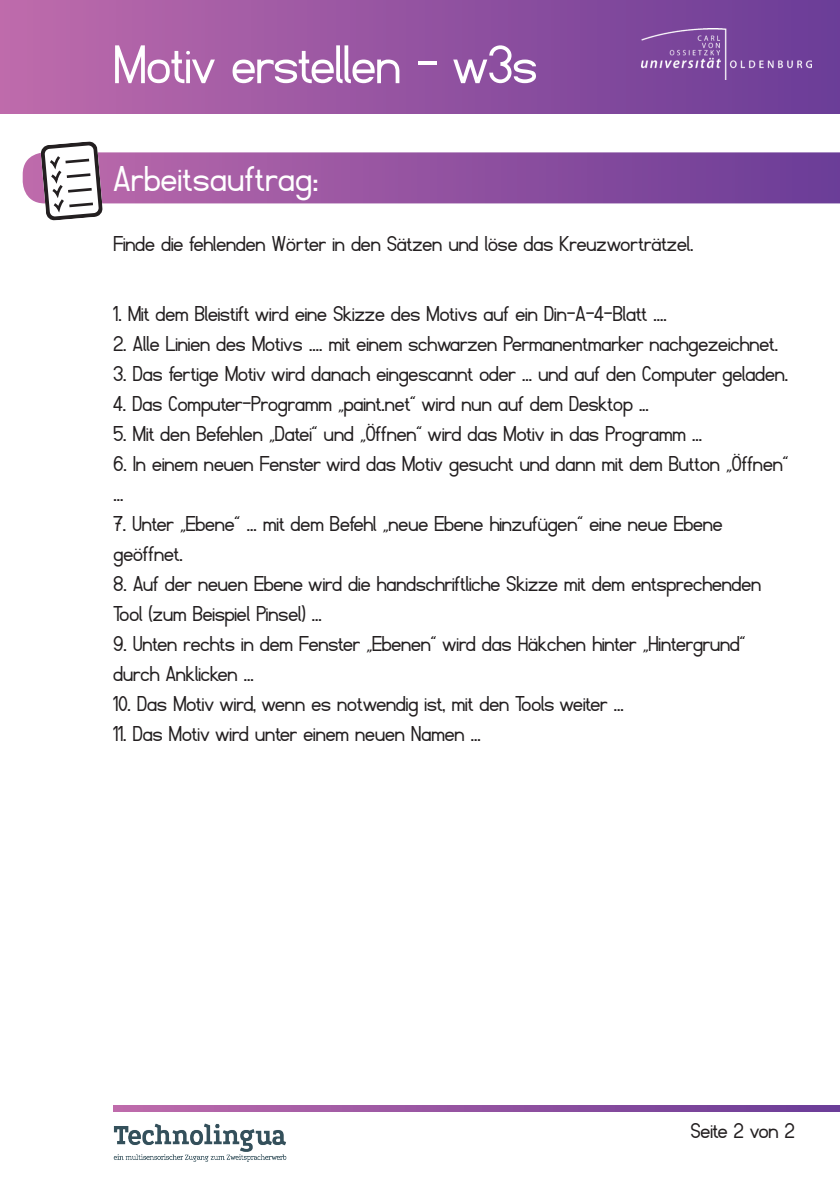
<style>
.page{position:relative;width:840px;height:1191px;background:#fff}
.page>*{position:absolute;margin:0;border:0;box-sizing:border-box;transform-origin:0 0}
.t1{font:60px "Fibel Nord";color:#fff}
.t2{font:40px "Fibel Nord";letter-spacing:.02em;color:#fff}
.t3{font:24px/30px "Fibel Nord";color:#231f20}
</style>
<div class="page">
<svg style="left:113px;top:1106px;width:726px;height:5px"></svg>
<div style="left:0;top:0;width:839px;height:113px;background:linear-gradient(to right,#be6bab,#6a3c97)"></div>
<svg style="left:23px;top:152px;width:816px;height:51px"></svg>
<svg style="left:40px;top:141px;width:63px;height:80px"></svg>
<img style="left:113px;top:1123px;width:173px;height:39px">
<img style="left:641px;top:29px;width:170px;height:50px">
<h1 class="t1" style="left:113px;top:34px;width:425px">Motiv erstellen - w3s</h1>
<h2 class="t2" style="left:113px;top:158px;width:206px">Arbeitsauftrag:</h2>
<p class="t3" style="left:113px;top:229px;width:581px">Finde die fehlenden Wörter in den Sätzen und löse das Kreuzworträtzel.</p>
<p class="t3" style="left:113px;top:299px;width:554px">1. Mit dem Bleistift wird eine Skizze des Motivs auf ein Din-A-4-Blatt ....</p>
<p class="t3" style="left:113px;top:329px;width:665px">2. Alle Linien des Motivs .... mit einem schwarzen Permanentmarker nachgezeichnet.</p>
<p class="t3" style="left:113px;top:359px;width:676px">3. Das fertige Motiv wird danach eingescannt oder ... und auf den Computer geladen.</p>
<p class="t3" style="left:113px;top:389px;width:536px">4. Das Computer-Programm „paint.net“ wird nun auf dem Desktop ...</p>
<p class="t3" style="left:113px;top:419px;width:590px">5. Mit den Befehlen „Datei“ und „Öffnen“ wird das Motiv in das Programm ...</p>
<p class="t3" style="left:113px;top:449px;width:676px">6. In einem neuen Fenster wird das Motiv gesucht und dann mit dem Button „Öffnen“ ...</p>
<p class="t3" style="left:113px;top:509px;width:610px">7. Unter „Ebene“ ... mit dem Befehl „neue Ebene hinzufügen“ eine neue Ebene geöffnet.</p>
<p class="t3" style="left:113px;top:569px;width:648px">8. Auf der neuen Ebene wird die handschriftliche Skizze mit dem entsprechenden<br>Tool (zum Beispiel Pinsel) ...</p>
<p class="t3" style="left:113px;top:629px;width:633px">9. Unten rechts in dem Fenster „Ebenen“ wird das Häkchen hinter „Hintergrund“ durch Anklicken ...</p>
<p class="t3" style="left:113px;top:689px;width:511px">10. Das Motiv wird, wenn es notwendig ist, mit den Tools weiter ...</p>
<p class="t3" style="left:113px;top:719px;width:368px">11. Das Motiv wird unter einem neuen Namen ...</p>
<p class="t3" style="left:690px;top:1116px;width:105px">Seite 2 von 2</p>
</div>
